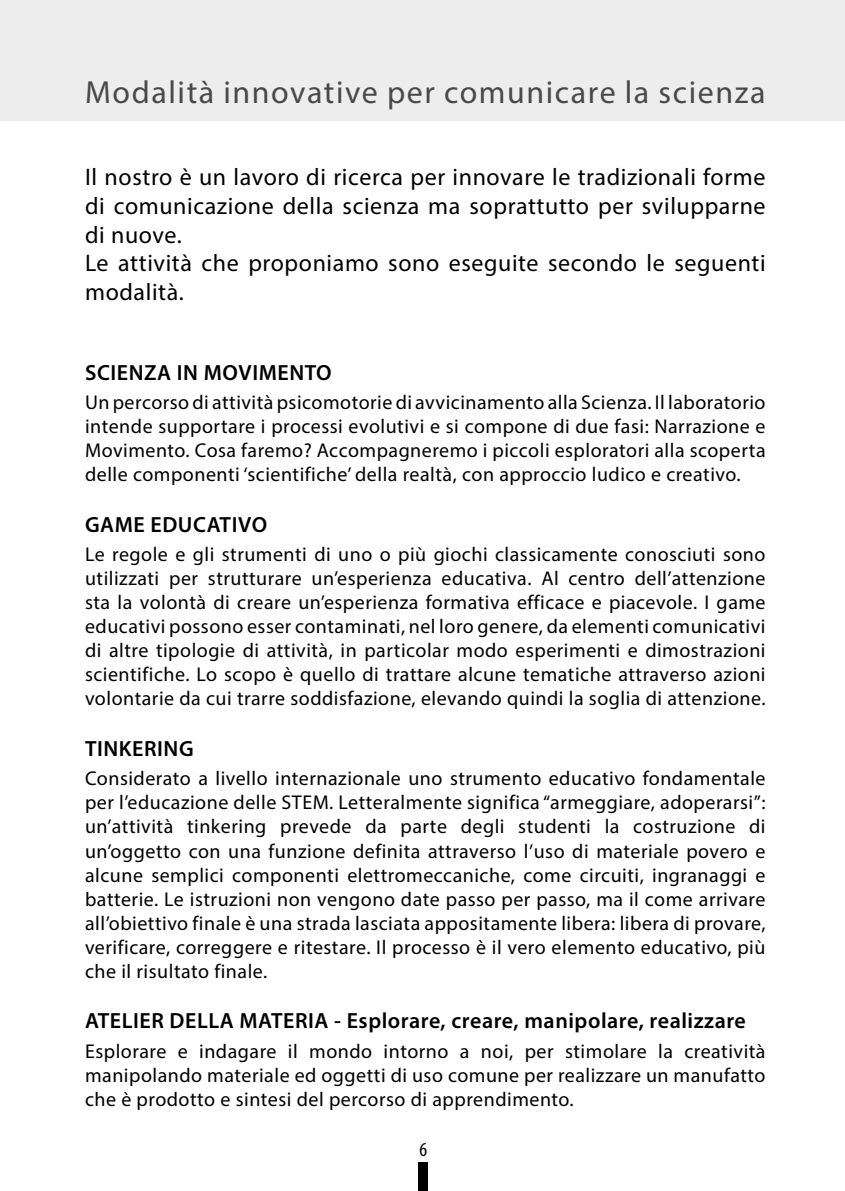
<style>
.page{position:relative;width:845px;height:1191px;background:#fff}
.page>*{position:absolute;margin:0;border:0;box-sizing:border-box;transform-origin:0 0}
.t1{font:32px "Myriad Pro";letter-spacing:.05em;color:#4b4948}
.t2{font:24px/28.8px "Myriad Pro";letter-spacing:.025em;color:#000}
.t3{font:600 22px "Myriad Pro";letter-spacing:.025em;color:#000}
.t4{font:20px/24px "Myriad Pro";letter-spacing:.025em;color:#000;text-align:justify}
.t5{font:condensed 20px "Myriad Pro";color:#000}
</style>
<div class="page">
<div style="left:419px;top:1162px;width:9px;height:29px;background:#000"></div>
<div style="left:0;top:0;width:845px;height:121px;background:#ededed"></div>
<h1 class="t1" style="left:85px;top:73px;width:682px">Modalità innovative per comunicare la scienza</h1>
<p class="t2" style="left:85px;top:162px;width:682px">Il nostro è un lavoro di ricerca per innovare le tradizionali forme di comunicazione della scienza ma soprattutto per svilupparne di nuove.<br>Le attività che proponiamo sono eseguite secondo le seguenti modalità.</p>
<p class="t3" style="left:85px;top:358px;width:248px">SCIENZA IN MOVIMENTO</p>
<p class="t4" style="left:85px;top:390px;width:682px">Un percorso di attività psicomotorie di avvicinamento alla Scienza. Il laboratorio intende supportare i processi evolutivi e si compone di due fasi: Narrazione e Movimento. Cosa faremo? Accompagneremo i piccoli esploratori alla scoperta delle componenti ‘scientifiche’ della realtà, con approccio ludico e creativo.</p>
<p class="t3" style="left:85px;top:510px;width:184px">GAME EDUCATIVO</p>
<p class="t4" style="left:85px;top:542px;width:682px">Le regole e gli strumenti di uno o più giochi classicamente conosciuti sono utilizzati per strutturare un’esperienza educativa. Al centro dell’attenzione sta la volontà di creare un’esperienza formativa efficace e piacevole. I game educativi possono esser contaminati, nel loro genere, da elementi comunicativi di altre tipologie di attività, in particolar modo esperimenti e dimostrazioni scientifiche. Lo scopo è quello di trattare alcune tematiche attraverso azioni volontarie da cui trarre soddisfazione, elevando quindi la soglia di attenzione.</p>
<p class="t3" style="left:85px;top:734px;width:110px">TINKERING</p>
<p class="t4" style="left:85px;top:766px;width:682px">Considerato a livello internazionale uno strumento educativo fondamentale per l’educazione delle STEM. Letteralmente significa “armeggiare, adoperarsi”: un’attività tinkering prevede da parte degli studenti la costruzione di un’oggetto con una funzione definita attraverso l’uso di materiale povero e alcune semplici componenti elettromeccaniche, come circuiti, ingranaggi e batterie. Le istruzioni non vengono date passo per passo, ma il come arrivare all’obiettivo finale è una strada lasciata appositamente libera: libera di provare, verificare, correggere e ritestare. Il processo è il vero elemento educativo, più che il risultato finale.</p>
<p class="t3" style="left:85px;top:1006px;width:662px">ATELIER DELLA MATERIA - Esplorare, creare, manipolare, realizzare</p>
<p class="t4" style="left:85px;top:1038px;width:682px">Esplorare e indagare il mondo intorno a noi, per stimolare la creatività manipolando materiale ed oggetti di uso comune per realizzare un manufatto che è prodotto e sintesi del percorso di apprendimento.</p>
<p class="t5" style="left:419px;top:1137px;width:9px">6</p>
</div>
